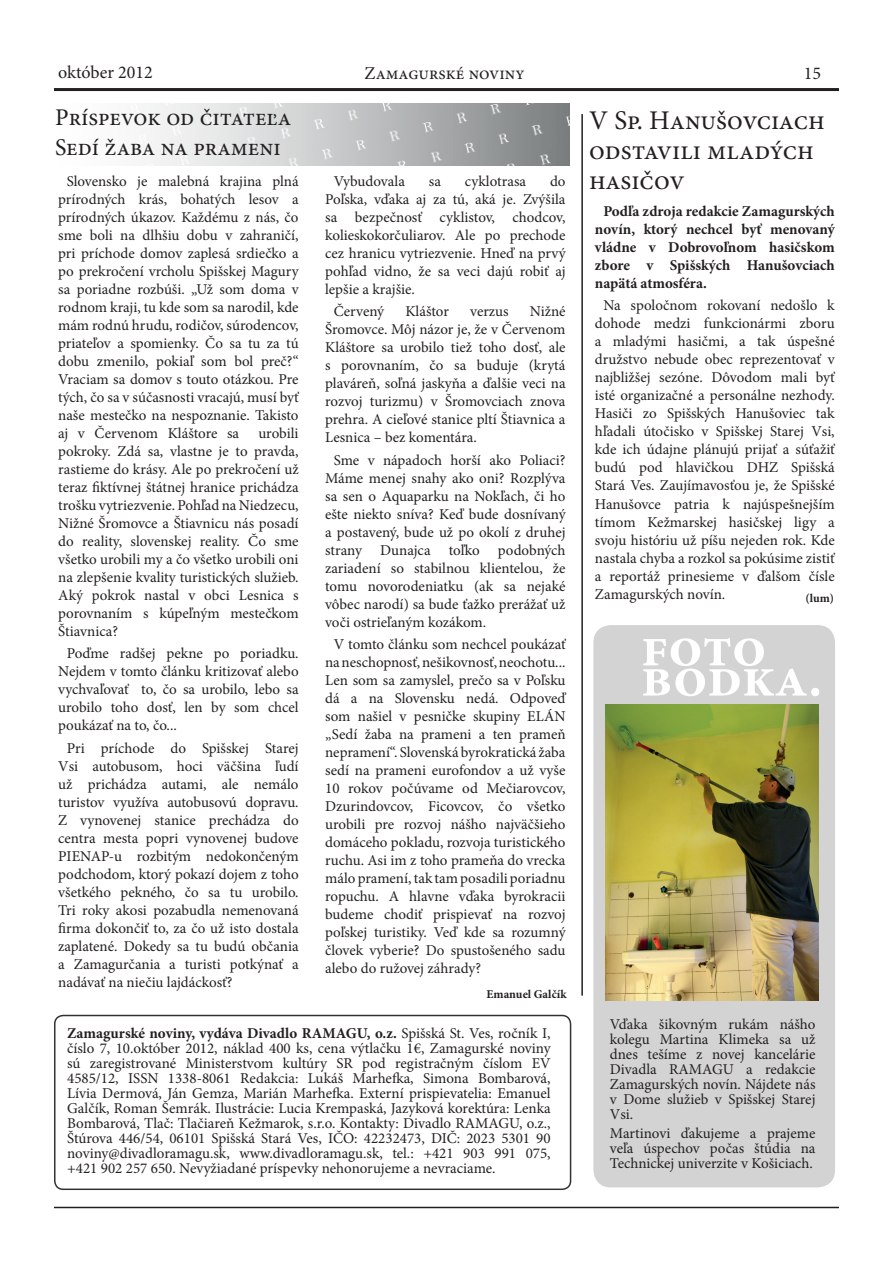
<style>
.page{position:relative;width:893px;height:1263px;background:#fff}
.page>*{position:absolute;margin:0;border:0;box-sizing:border-box;transform-origin:0 0}
.t1{font:700 55.35px "Minion Pro";letter-spacing:-.005em;color:#fff}
.t2{font:27px/30px "Minion Pro";letter-spacing:-.005em;color:#231f20}
.t3{font:24px/30px "Minion Pro";letter-spacing:-.005em;color:#231f20}
.t4{font:18px "Minion Pro";color:#231f20}
.t5{font:15px/18px "Minion Pro";color:#231f20;text-align:justify}
.t6{font:700 15px/18px "Minion Pro";letter-spacing:-.005em;color:#231f20;text-align:justify}
.t7{font:700 12px "Minion Pro";color:#231f20}
.s1{font-weight:700}
</style>
<div class="page">
<hr style="left:54px;top:88px;width:785px;height:3px;background:#231f20">
<hr style="left:54px;top:1207px;width:785px;height:1px;background:#231f20">
<div style="left:594px;top:626px;width:240px;height:561px;background:#d3d3d3;border-radius:17px"></div>
<div style="left:593px;top:625px;width:242px;height:562px;border:1px solid #231f20;border-radius:17px"></div>
<img style="left:144px;top:103px;width:426px;height:63px">
<img style="left:606px;top:704px;width:213px;height:297px">
<div style="left:54px;top:1015px;width:517px;height:175px;border:2px solid #231f20;border-radius:9px"></div>
<hr style="left:581px;top:114px;width:2px;height:882px;background:#231f20">
<p class="t4" style="left:58px;top:60px;width:96px">október 2012</p>
<p class="t4" style="left:364px;top:61px;width:162px">Zamagurské noviny</p>
<p class="t4" style="left:804px;top:61px;width:19px">15</p>
<h3 class="t3" style="left:55px;top:103px;width:238px">Príspevok od čitateľa<br>Sedí žaba na prameni</h3>
<p class="t5" style="left:58px;top:172px;width:242px;text-indent:9px">Slovensko je malebná krajina plná prírodných krás, bohatých lesov a prírodných úkazov. Každému z nás, čo sme boli na dlhšiu dobu v zahraničí, pri príchode domov zaplesá srdiečko a po prekročení vrcholu Spišskej Magury sa poriadne rozbúši. „Už som doma v rodnom kraji, tu kde som sa narodil, kde mám rodnú hrudu, rodičov, súrodencov, priateľov a spomienky. Čo sa tu za tú dobu zmenilo, pokiaľ som bol preč?“ Vraciam sa domov s touto otázkou. Pre tých, čo sa v súčasnosti vracajú, musí byť naše mestečko na nespoznanie. Takisto aj v Červenom Kláštore sa</p>
<p class="t5" style="left:58px;top:424px;width:242px;text-indent:200px">urobili pokroky. Zdá sa, vlastne je to pravda, rastieme do krásy. Ale po prekročení už teraz fiktívnej štátnej hranice prichádza trošku vytriezvenie. Pohľad na Niedzecu, Nižné Šromovce a Štiavnicu nás posadí do reality, slovenskej reality. Čo sme všetko urobili my a čo všetko urobili oni na zlepšenie kvality turistických služieb.<br>Aký pokrok nastal v obci Lesnica s porovnaním s kúpeľným mestečkom Štiavnica?</p>
<p class="t5" style="left:58px;top:645px;width:242px;text-indent:9px">Poďme radšej pekne po poriadku.<br>Nejdem v tomto článku kritizovať alebo vychvaľovať to, čo sa urobilo, lebo sa urobilo toho dosť, len by som chcel poukázať na to, čo...</p>
<p class="t5" style="left:58px;top:739px;width:242px;text-indent:9px">Pri príchode do Spišskej Starej Vsi autobusom, hoci väčšina ľudí už prichádza autami, ale nemálo turistov využíva autobusovú dopravu.<br>Z vynovenej stanice prechádza do centra mesta popri vynovenej budove PIENAP-u rozbitým nedokončeným podchodom, ktorý pokazí dojem z toho všetkého pekného, čo sa tu urobilo.<br>Tri roky akosi pozabudla nemenovaná firma dokončiť to, za čo už isto dostala zaplatené. Dokedy sa tu budú občania a Zamagurčania a turisti potkýnať a nadávať na niečiu lajdáckosť?</p>
<p class="t5" style="left:325px;top:172px;width:242px;text-indent:225px">do Poľska, vďaka aj za tú, aká je. Zvýšila sa bezpečnosť cyklistov, chodcov, kolieskokorčuliarov. Ale po prechode cez hranicu vytriezvenie. Hneď na prvý pohľad vidno, že sa veci dajú robiť aj lepšie a krajšie.</p>
<p class="t5" style="left:334px;top:303px;width:52px">Červený</p>
<p class="t5" style="left:405px;top:303px;width:45px">Kláštor</p>
<p class="t5" style="left:470px;top:303px;width:40px">verzus</p>
<p class="t5" style="left:334px;top:172px;width:73px">Vybudovala</p>
<p class="t5" style="left:429px;top:172px;width:14px">sa</p>
<p class="t5" style="left:465px;top:172px;width:63px">cyklotrasa</p>
<p class="t5" style="left:325px;top:303px;width:242px;text-indent:205px">Nižné Šromovce. Môj názor je, že v Červenom Kláštore sa urobilo tiež toho dosť, ale s porovnaním, čo sa buduje (krytá plaváreň, soľná jaskyňa a ďalšie veci na rozvoj turizmu) v Šromovciach znova prehra. A cieľové stanice pltí Štiavnica a Lesnica – bez komentára.</p>
<p class="t5" style="left:325px;top:451px;width:242px;text-indent:9px">Sme v nápadoch horší ako Poliaci?<br>Máme menej snahy ako oni? Rozplýva sa sen o Aquaparku na Nokľach, či ho ešte niekto sníva? Keď bude dosnívaný a postavený, bude už po okolí z druhej strany Dunajca toľko podobných zariadení so stabilnou klientelou, že tomu novorodeniatku (ak sa nejaké vôbec narodí) sa bude ťažko prerážať už voči ostrieľaným kozákom.</p>
<p class="t5" style="left:325px;top:635px;width:242px;text-indent:9px">V tomto článku som nechcel poukázať na neschopnosť, nešikovnosť, neochotu...<br>Len som sa zamyslel, prečo sa v Poľsku dá a na Slovensku nedá. Odpoveď som našiel v pesničke skupiny ELÁN „Sedí žaba na prameni a ten prameň nepramení“. Slovenská byrokratická žaba sedí na prameni eurofondov a už vyše 10 rokov počúvame od Mečiarovcov, Dzurindovcov, Ficovcov, čo všetko urobili pre rozvoj nášho najväčšieho domáceho pokladu, rozvoja turistického ruchu. Asi im z toho prameňa do vrecka málo pramení, tak tam posadili poriadnu ropuchu. A hlavne vďaka byrokracii budeme chodiť prispievať na rozvoj poľskej turistiky. Veď kde sa rozumný človek vyberie? Do spustošeného sadu alebo do ružovej záhrady?</p>
<p class="t7" style="left:487px;top:985px;width:82px">Emanuel Galčík</p>
<p class="t5" style="left:67px;top:1026px;width:485px;line-height:15px"><span class="s1">Zamagurské noviny, vydáva Divadlo RAMAGU, o.z.</span> Spišská St. Ves, ročník I, číslo 7, 10.október 2012, náklad 400 ks, cena výtlačku 1€, Zamagurské noviny sú zaregistrované Ministerstvom kultúry SR pod registračným číslom EV 4585/12, ISSN 1338-8061 Redakcia: Lukáš Marhefka, Simona Bombarová, Lívia Dermová, Ján Gemza, Marián Marhefka. Externí prispievatelia: Emanuel Galčík, Roman Šemrák. Ilustrácie: Lucia Krempaská, Jazyková korektúra: Lenka Bombarová, Tlač: Tlačiareň Kežmarok, s.r.o. Kontakty: Divadlo RAMAGU, o.z., Štúrova 446/54, 06101 Spišská Stará Ves, IČO: 42232473, DIČ: 2023 5301 90 noviny@divadloramagu.sk, www.divadloramagu.sk, tel.: +421 903 991 075, +421 902 257 650. Nevyžiadané príspevky nehonorujeme a nevraciame.</p>
<h2 class="t2" style="left:589px;top:105px;width:237px">V Sp. Hanušovciach odstavili mladých hasičov</h2>
<p class="t6" style="left:595px;top:202px;width:242px;text-indent:9px">Podľa zdroja redakcie Zamagurských novín, ktorý nechcel byť menovaný vládne v Dobrovoľnom hasičskom zbore v Spišských Hanušovciach napätá atmosféra.</p>
<p class="t5" style="left:595px;top:297px;width:242px;text-indent:9px">Na spoločnom rokovaní nedošlo k dohode medzi funkcionármi zboru a mladými hasičmi, a tak úspešné družstvo nebude obec reprezentovať v najbližšej sezóne. Dôvodom mali byť isté organizačné a personálne nezhody.<br>Hasiči zo Spišských Hanušoviec tak hľadali útočisko v Spišskej Starej Vsi, kde ich údajne plánujú prijať a súťažiť budú pod hlavičkou DHZ Spišská Stará Ves. Zaujímavosťou je, že Spišské Hanušovce patria k najúspešnejším tímom Kežmarskej hasičskej ligy a svoju históriu už píšu nejeden rok. Kde nastala chyba a rozkol sa pokúsime zistiť a reportáž prinesieme v ďalšom čísle Zamagurských novín.</p>
<p class="t7" style="left:805px;top:590px;width:30px">(lum)</p>
<h1 class="t1" style="left:641px;top:609px;width:127px">foto</h1>
<h1 class="t1" style="left:641px;top:639px;width:183px">bodka.</h1>
<p class="t5" style="left:610px;top:1017px;width:207px;line-height:15px">Vďaka šikovným rukám nášho kolegu Martina Klimeka sa už dnes tešíme z novej kancelárie Divadla RAMAGU a redakcie Zamagurských novín. Nájdete nás v Dome služieb v Spišskej Starej Vsi.</p>
<p class="t5" style="left:610px;top:1125px;width:207px;line-height:15px">Martinovi ďakujeme a prajeme veľa úspechov počas štúdia na Technickej univerzite v Košiciach.</p>
</div>
